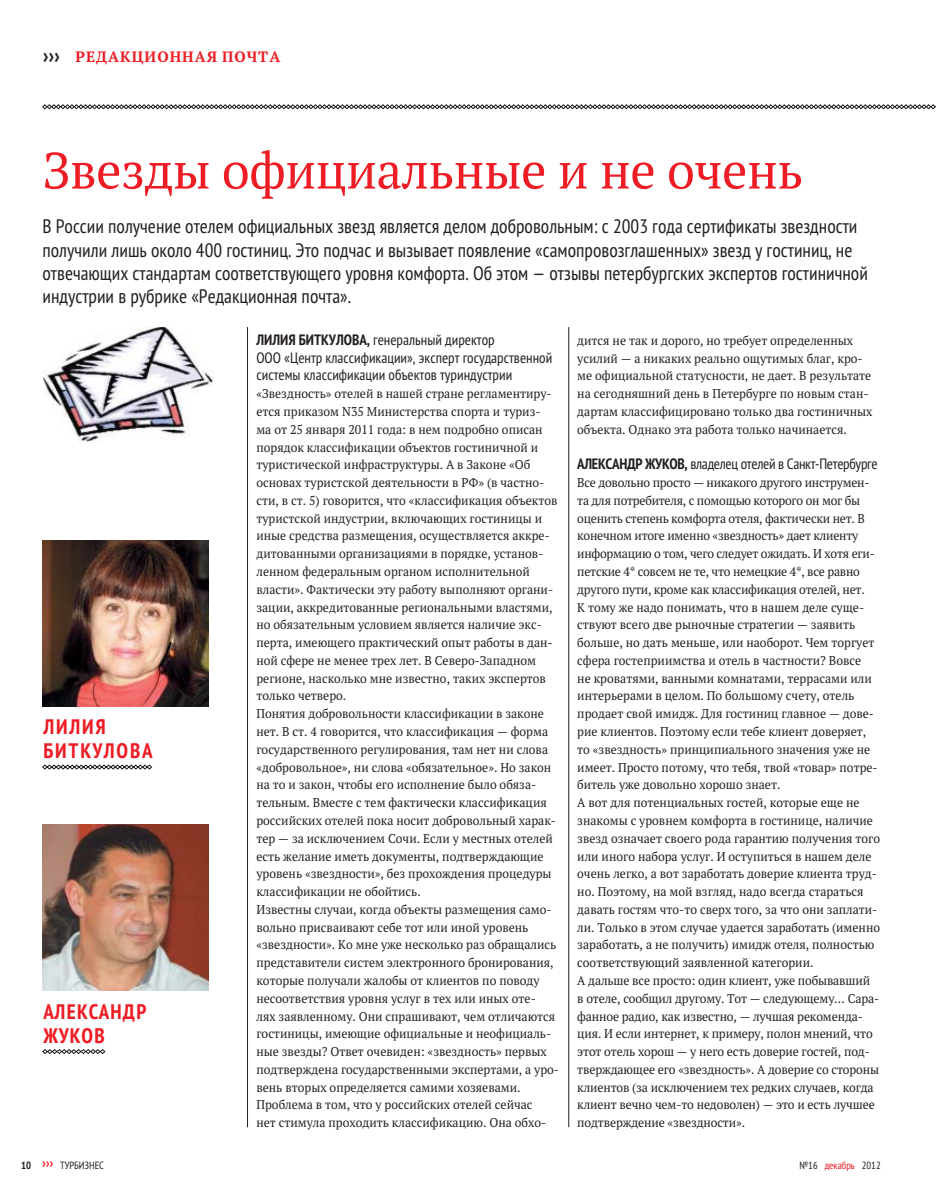
<style>
.page{position:relative;width:936px;height:1191px;background:#fff}
.page>*{position:absolute;margin:0;border:0;box-sizing:border-box;transform-origin:0 0}
.t1{font:51px "PT Serif Pro";letter-spacing:-.01em;color:#ee1c24}
.t2{font:700 condensed 21px/24px "PT Sans Pro";letter-spacing:.09em;color:#ee1c24}
.t3{font:700 condensed 21px/24px "PT Sans Pro";letter-spacing:.06em;color:#ee1c24}
.t4{font:condensed 19.5px/23.4px "PT Sans Pro";color:#231f1f}
.t5{font:condensed 15px/17.9px "PT Sans Pro";color:#231f1f}
.t6{font:condensed 15px "PT Sans Pro";letter-spacing:-.02em;color:#231f1f}
.t7{font:700 15px "PT Serif Pro";letter-spacing:.07em;color:#ee1c24}
.t8{font:12.75px/17.9px "PT Serif Pro";color:#231f1f;scale:.95 1}
.t9{font:condensed 10.5px "PT Sans Pro";color:#231f1f}
.s1{font-family:"PT Sans Pro";font-stretch:condensed;font-size:21px;color:#231f1f}
.s2{font-weight:700}
.s3{font-weight:700;font-size:13.5px;color:#ee1c24}
.s4{color:#ee1c24}
</style>
<div class="page">
<svg style="left:42px;top:104px;width:893px;height:5px"></svg>
<img style="left:43px;top:540px;width:165px;height:166px">
<img style="left:43px;top:825px;width:165px;height:166px">
<svg style="left:42px;top:765px;width:110px;height:5px"></svg>
<svg style="left:42px;top:1049px;width:63px;height:5px"></svg>
<hr style="left:247px;top:327px;width:1px;height:800px;background:#231f1f">
<hr style="left:568px;top:327px;width:1px;height:800px;background:#231f1f">
<img style="left:43px;top:327px;width:170px;height:116px">
<p class="t7" style="left:43px;top:51px;width:239px"><span class="s1">›››</span> РЕДАКЦИОННАЯ ПОЧТА</p>
<h1 class="t1" style="left:43px;top:152px;width:762px">Звезды официальные и не очень</h1>
<p class="t4" style="left:43px;top:217px;width:827px">В России получение отелем официальных звезд является делом добровольным: с 2003 года сертификаты звездности получили лишь около 400 гостиниц. Это подчас и вызывает появление «самопровозглашенных» звезд у гостиниц, не отвечающих стандартам соответствующего уровня комфорта. Об этом — отзывы петербургских экспертов гостиничной индустрии в рубрике «Редакционная почта».</p>
<h2 class="t2" style="left:43px;top:717px;width:111px">ЛИЛИЯ<br>БИТКУЛОВА</h2>
<h2 class="t3" style="left:43px;top:1002px;width:105px">АЛЕКСАНДР<br>ЖУКОВ</h2>
<p class="t5" style="left:256px;top:332px;width:297px"><span class="s2">ЛИЛИЯ БИТКУЛОВА,</span> генеральный директор<br>ООО «Центр классификации», эксперт государственной системы классификации объектов туриндустрии</p>
<p class="t8" style="left:256px;top:386px;width:320px">«Звездность» отелей в нашей стране регламентиру&shy;ется приказом N35 Министерства спорта и туриз-<br>ма от 25 января 2011 года: в нем подробно описан порядок классификации объектов гостиничной и туристической инфраструктуры. А в Законе «Об основах туристской деятельности в РФ» (в частно&shy;сти, в ст. 5) говорится, что «классификация объектов туристской индустрии, включающих гостиницы и иные средства размещения, осуществляется аккре&shy;дитованными организациями в порядке, установ&shy;ленном федеральным органом исполнительной власти». Фактически эту работу выполняют органи&shy;зации, аккредитованные региональными властями, но обязательным условием является наличие экс&shy;перта, имеющего практический опыт работы в дан&shy;ной сфере не менее трех лет. В Северо-Западном регионе, насколько мне известно, таких экспертов только четверо.<br>Понятия добровольности классификации в законе нет. В ст. 4 говорится, что классификация — форма государственного регулирования, там нет ни слова «добровольное», ни слова «обязательное». Но закон на то и закон, чтобы его исполнение было обяза&shy;тельным. Вместе с тем фактически классификация российских отелей пока носит добровольный харак&shy;тер — за исключением Сочи. Если у местных отелей есть желание иметь документы, подтверждающие уровень «звездности», без прохождения процедуры классификации не обойтись.<br>Известны случаи, когда объекты размещения само&shy;вольно присваивают себе тот или иной уровень «звездности». Ко мне уже несколько раз обращались представители систем электронного бронирования, которые получали жалобы от клиентов по поводу несоответствия уровня услуг в тех или иных оте-<br>лях заявленному. Они спрашивают, чем отличаются гостиницы, имеющие официальные и неофициаль&shy;ные звезды? Ответ очевиден: «звездность» первых подтверждена государственными экспертами, а уро&shy;вень вторых определяется самими хозяевами.<br>Проблема в том, что у российских отелей сейчас<br>нет стимула проходить классификацию. Она обхо-</p>
<p class="t8" style="left:577px;top:333px;width:312px">дится не так и дорого, но требует определенных усилий — а никаких реально ощутимых благ, кро&shy;ме официальной статусности, не дает. В результате на сегодняшний день в Петербурге по новым стан&shy;дартам классифицировано только два гостиничных объекта. Однако эта работа только начинается.</p>
<p class="t6" style="left:577px;top:459px;width:302px"><span class="s2">АЛЕКСАНДР ЖУКОВ,</span> владелец отелей в Санкт-Петербурге</p>
<p class="t8" style="left:577px;top:475px;width:320px">Все довольно просто — никакого другого инструмен&shy;та для потребителя, с помощью которого он мог бы оценить степень комфорта отеля, фактически нет. В конечном итоге именно «звездность» дает клиенту информацию о том, чего следует ожидать. И хотя еги&shy;петские 4* совсем не те, что немецкие 4*, все равно другого пути, кроме как классификация отелей, нет.<br>К тому же надо понимать, что в нашем деле суще&shy;ствуют всего две рыночные стратегии — заявить больше, но дать меньше, или наоборот. Чем торгует сфера гостеприимства и отель в частности? Вовсе<br>не кроватями, ванными комнатами, террасами или интерьерами в целом. По большому счету, отель продает свой имидж. Для гостиниц главное — дове&shy;рие клиентов. Поэтому если тебе клиент доверяет, то «звездность» принципиального значения уже не имеет. Просто потому, что тебя, твой «товар» потре&shy;битель уже довольно хорошо знает.<br>А вот для потенциальных гостей, которые еще не знакомы с уровнем комфорта в гостинице, наличие звезд означает своего рода гарантию получения того или иного набора услуг. И оступиться в нашем деле очень легко, а вот заработать доверие клиента труд&shy;но. Поэтому, на мой взгляд, надо всегда стараться давать гостям что-то сверх того, за что они заплати&shy;ли. Только в этом случае удается заработать (именно заработать, а не получить) имидж отеля, полностью соответствующий заявленной категории.<br>А дальше все просто: один клиент, уже побывавший<br>в отеле, сообщил другому. Тот — следующему… Сара&shy;фанное радио, как известно, — лучшая рекоменда&shy;ция. И если интернет, к примеру, полон мнений, что этот отель хорош — у него есть доверие гостей, под&shy;тверждающее его «звездность». А доверие со стороны клиентов (за исключением тех редких случаев, когда клиент вечно чем-то недоволен) — это и есть лучшее подтверждение «звездности».</p>
<p class="t9" style="left:21px;top:1161px;width:84px"><span class="s2">10</span> <span class="s3">›››</span> ТУРБИЗНЕС</p>
<p class="t9" style="left:800px;top:1161px;width:83px">№16 <span class="s4">декабрь</span> 2012</p>
</div>
